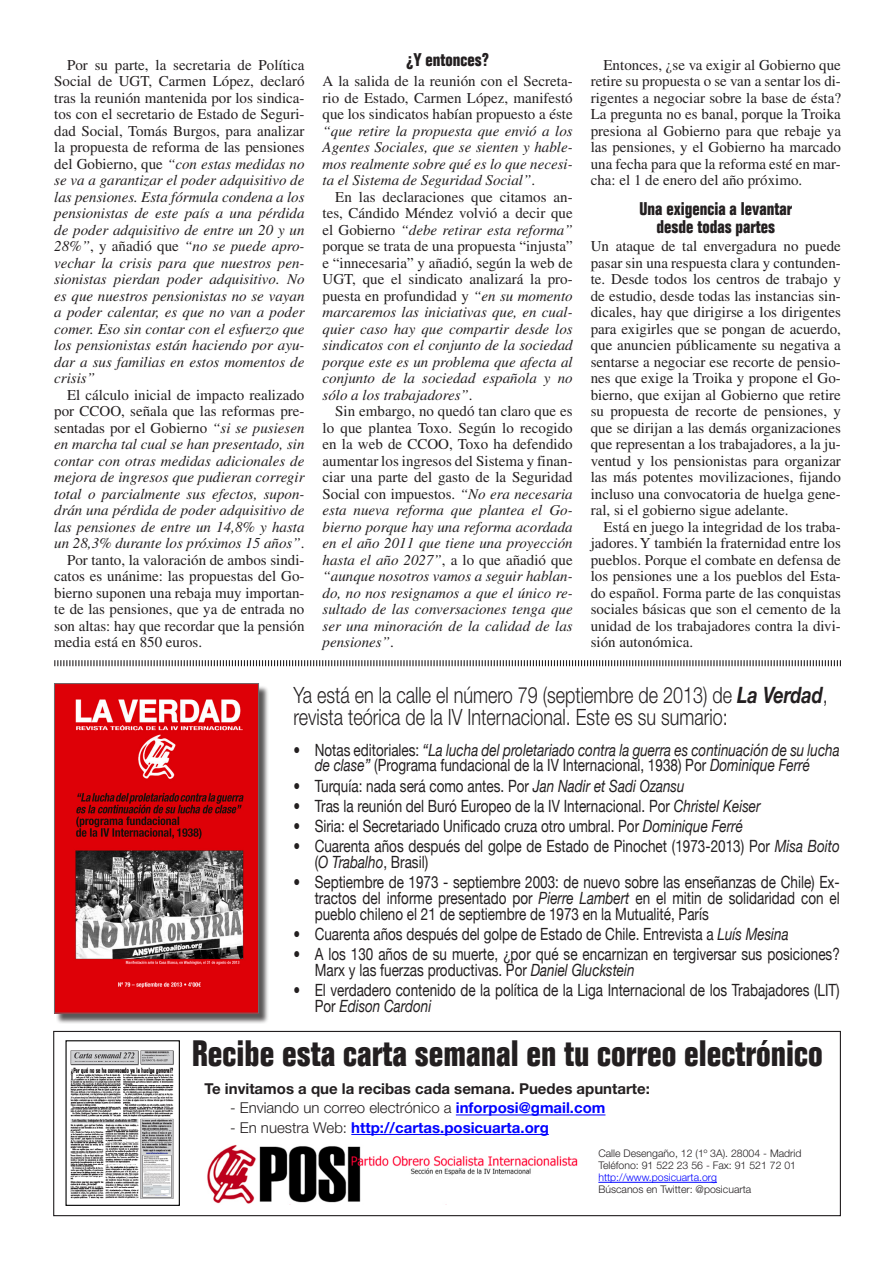
<style>
.page{position:relative;width:893px;height:1263px;background:#fff}
.page>*{position:absolute;margin:0;border:0;box-sizing:border-box;transform-origin:0 0}
.t1{font:700 condensed 36px "Folio Std";color:#231f20}
.Texto_de_cuerpo{font:300 22.5px/21.6px "Helvetica Neue LT Std";color:#231f20;scale:.8 1}
.Texto_de_cuerpo-2{font:700 condensed 18px "Folio Std";color:#231f20}
.t2{font:16.8px/15.9px "Helvetica Neue";color:#231f20;scale:.8 1}
.t3{font:italic 16.8px/15.9px "Helvetica Neue";color:#231f20;text-align:center;scale:.8 1}
.Texto_de_cuerpo-3{font:italic 15px/16.5px "Times LT Std";color:#231f20;text-align:justify}
.Texto_de_cuerpo-4{font:15px/16.5px "Times LT Std";color:#231f20;text-align:justify}
.t4{font:700 15px "Helvetica Neue LT Std";color:#231f20}
.t5{font:300 15px "Helvetica Neue LT Std";color:#231f20}
.t6{font:700 15px "Helvetica Neue LT Std";color:#0002ff}
.t7{font:300 10.5px "Helvetica Neue LT Std";color:#231f20}
.t8{font:300 10.5px "Helvetica Neue LT Std";color:#0002ff}
.s1{font-style:normal}
.s2{font-family:"Helvetica Neue";font-weight:700;font-style:italic}
.s3{font-style:italic}
.s4{font-weight:700;color:#0002ff}
.s5{font-weight:300;color:#231f20}
</style>
<div class="page">
<img style="left:207px;top:1144px;width:371px;height:60px">
<hr style="left:456px;top:1114px;width:149px;height:1px;background:#0002ff">
<hr style="left:351px;top:1134px;width:198px;height:1px;background:#0002ff">
<img style="left:70px;top:1050px;width:104px;height:149px">
<div style="left:65px;top:1040px;width:115px;height:166px;border:1px solid #000"></div>
<hr style="left:598px;top:1182px;width:119px;height:1px;background:#0002ff">
<div style="left:53px;top:1031px;width:788px;height:185px;border:1px solid #231f20"></div>
<svg style="left:54px;top:660px;width:787px;height:7px"></svg>
<div style="left:56px;top:685px;width:213px;height:339px;background:#231f20;opacity:.75"></div>
<img style="left:56px;top:685px;width:201px;height:326px">
<div style="left:54px;top:683px;width:205px;height:330px;border:1px solid #6c6d70"></div>
<p class="Texto_de_cuerpo-3" style="left:54px;top:56px;width:252px;text-indent:13px"><span class="s1">Por su parte, la secretaria de Política Social de UGT, Carmen López, declaró tras la reunión mantenida por los sindica&shy;tos con el secretario de Estado de Seguri&shy;dad Social, Tomás Burgos, para analizar la propuesta de reforma de las pensiones del Gobierno, que</span> “con estas medidas no se va a garantizar el poder adquisitivo de las pensiones. Esta fórmula condena a los pensionistas de este país a una pérdida de poder adquisitivo de entre un 20 y un 28%”<span class="s1">, y añadió que</span> “no se puede apro&shy;vechar la crisis para que nuestros pen&shy;sionistas pierdan poder adquisitivo. No es que nuestros pensionistas no se vayan a poder calentar, es que no van a poder comer. Eso sin contar con el esfuerzo que los pensionistas están haciendo por ayu&shy;dar a sus familias en estos momentos de crisis”</p>
<p class="Texto_de_cuerpo-3" style="left:54px;top:386px;width:252px;text-indent:13px"><span class="s1">El cálculo inicial de impacto realizado por CCOO, señala que las reformas pre&shy;sentadas por el Gobierno</span> “si se pusiesen en marcha tal cual se han presentado, sin contar con otras medidas adicionales de mejora de ingresos que pudieran corregir total o parcialmente sus efectos, supon&shy;drán una pérdida de poder adquisitivo de las pensiones de entre un 14,8% y hasta un 28,3% durante los próximos 15 años”<span class="s1">.</span></p>
<p class="Texto_de_cuerpo-4" style="left:54px;top:551px;width:252px;text-indent:13px">Por tanto, la valoración de ambos sindi&shy;catos es unánime: las propuestas del Go&shy;bierno suponen una rebaja muy importan&shy;te de las pensiones, que ya de entrada no son altas: hay que recordar que la pensión media está en 850 euros.</p>
<p class="Texto_de_cuerpo-2" style="left:406px;top:50px;width:85px">¿Y entonces?</p>
<p class="Texto_de_cuerpo-3" style="left:322px;top:73px;width:252px"><span class="s1">A la salida de la reunión con el Secreta&shy;rio de Estado, Carmen López, manifestó que los sindicatos habían propuesto a éste </span>“que retire la propuesta que envió a los Agentes Sociales, que se sienten y hable&shy;mos realmente sobre qué es lo que necesi&shy;ta el Sistema de Seguridad Social”<span class="s1">.</span></p>
<p class="Texto_de_cuerpo-3" style="left:322px;top:188px;width:252px;text-indent:13px"><span class="s1">En las declaraciones que citamos an&shy;tes, Cándido Méndez volvió a decir que el Gobierno</span> “debe retirar esta reforma” <span class="s1">porque se trata de una propuesta “injusta” e “innecesaria” y añadió, según la web de UGT, que el sindicato analizará la pro&shy;puesta en profundidad y</span> “en su momento marcaremos las iniciativas que, en cual&shy;quier caso hay que compartir desde los sindicatos con el conjunto de la sociedad porque este es un problema que afecta al conjunto de la sociedad española y no sólo a los trabajadores”<span class="s1">.</span></p>
<p class="Texto_de_cuerpo-3" style="left:322px;top:403px;width:252px;text-indent:13px"><span class="s1">Sin embargo, no quedó tan claro que es lo que plantea Toxo. Según lo recogido en la web de CCOO, Toxo ha defendido aumentar los ingresos del Sistema y finan&shy;ciar una parte del gasto de la Seguridad Social con impuestos.</span> “No era necesaria esta nueva reforma que plantea el Go&shy;bierno porque hay una reforma acordada en el año 2011 que tiene una proyección hasta el año 2027”<span class="s1">, a lo que añadió que </span>“aunque nosotros vamos a seguir hablan&shy;do, no nos resignamos a que el único re&shy;sultado de las conversaciones tenga que ser una minoración de la calidad de las pensiones”<span class="s1">.</span></p>
<p class="Texto_de_cuerpo-4" style="left:591px;top:56px;width:252px;text-indent:13px">Entonces, ¿se va exigir al Gobierno que retire su propuesta o se van a sentar los di&shy;rigentes a negociar sobre la base de ésta?<br>La pregunta no es banal, porque la Troika presiona al Gobierno para que rebaje ya las pensiones, y el Gobierno ha marcado una fecha para que la reforma esté en mar&shy;cha: el 1 de enero del año próximo.</p>
<p class="Texto_de_cuerpo-2" style="left:640px;top:198px;width:154px">Una exigencia a levantar</p>
<p class="Texto_de_cuerpo-2" style="left:656px;top:216px;width:120px">desde todas partes</p>
<p class="Texto_de_cuerpo-4" style="left:591px;top:238px;width:252px">Un ataque de tal envergadura no puede pasar sin una respuesta clara y contunden&shy;te. Desde todos los centros de trabajo y de estudio, desde todas las instancias sin&shy;dicales, hay que dirigirse a los dirigentes para exigirles que se pongan de acuerdo, que anuncien públicamente su negativa a sentarse a negociar ese recorte de pensio&shy;nes que exige la Troika y propone el Go&shy;bierno, que exijan al Gobierno que retire su propuesta de recorte de pensiones, y que se dirijan a las demás organizaciones que representan a los trabajadores, a la ju&shy;ventud y los pensionistas para organizar las más potentes movilizaciones, fijando incluso una convocatoria de huelga gene&shy;ral, si el gobierno sigue adelante.</p>
<p class="Texto_de_cuerpo-4" style="left:591px;top:518px;width:252px;text-indent:13px">Está en juego la integridad de los traba&shy;jadores. Y también la fraternidad entre los pueblos. Porque el combate en defensa de los pensiones une a los pueblos del Esta&shy;do español. Forma parte de las conquistas sociales básicas que son el cemento de la unidad de los trabajadores contra la divi&shy;sión autonómica.</p>
<p class="Texto_de_cuerpo" style="left:293px;top:684px;width:669px">Ya está en la calle el número 79 (septiembre de 2013) de <span class="s2">La Verdad</span>, revista teórica de la IV Internacional. Este es su sumario:</p>
<p class="t3" style="left:293px;top:741px;width:684px"><span class="s1">• Notas editoriales:</span> “La lucha del proletariado contra la guerra es continuación de su lucha de clase” <span class="s1">(Programa fundacional de la IV Internacional, 1938) Por</span> Dominique Ferré</p>
<p class="t2" style="left:293px;top:777px;width:490px">• Turquía: nada será como antes. Por <span class="s3">Jan Nadir et Sadi Ozansu</span></p>
<p class="t2" style="left:293px;top:798px;width:586px">• Tras la reunión del Buró Europeo de la IV Internacional. Por <span class="s3">Christel Keiser</span></p>
<p class="t2" style="left:293px;top:818px;width:563px">• Siria: el Secretariado Unificado cruza otro umbral. Por <span class="s3">Dominique Ferré</span></p>
<p class="t2" style="left:315px;top:838px;width:658px;text-indent:-21px">• Cuarenta años después del golpe de Estado de Pinochet (1973-2013) Por <span class="s3">Misa Boito </span>(<span class="s3">O Trabalho</span>, Brasil)</p>
<p class="t2" style="left:315px;top:874px;width:658px;text-align:justify;text-indent:-21px">• Septiembre de 1973 - septiembre 2003: de nuevo sobre las enseñanzas de Chile) Ex&shy;tractos del informe presentado por <span class="s3">Pierre Lambert</span> en el mitin de solidaridad con el pueblo chileno el 21 de septiembre de 1973 en la Mutualité, París</p>
<p class="t2" style="left:293px;top:926px;width:621px">• Cuarenta años después del golpe de Estado de Chile. Entrevista a <span class="s3">Luís Mesina</span></p>
<p class="t2" style="left:315px;top:946px;width:658px;text-indent:-21px">• A los 130 años de su muerte, ¿por qué se encarnizan en tergiversar sus posiciones?<br>Marx y las fuerzas productivas. Por <span class="s3">Daniel Gluckstein</span></p>
<p class="t2" style="left:315px;top:982px;width:658px;text-indent:-21px">• El verdadero contenido de la política de la Liga Internacional de los Trabajadores (LIT)<br>Por <span class="s3">Edison Cardoni</span></p>
<p class="t1" style="left:192px;top:1033px;width:632px">Recibe esta carta semanal en tu correo electrónico</p>
<p class="t4" style="left:205px;top:1079px;width:447px">Te invitamos a que la recibas cada semana. Puedes apuntarte:</p>
<p class="t5" style="left:230px;top:1099px;width:377px">- Enviando un correo electrónico a <span class="s4">inforposi@gmail.com</span></p>
<p class="t6" style="left:230px;top:1118px;width:320px"><span class="s5">- En nuestra Web:</span> http://cartas.posicuarta.org</p>
<p class="t7" style="left:598px;top:1147px;width:205px">Calle Desengaño, 12 (1º 3A). 28004 - Madrid</p>
<p class="t7" style="left:598px;top:1159px;width:199px">Teléfono: 91 522 23 56 - Fax: 91 521 72 01</p>
<p class="t8" style="left:598px;top:1171px;width:120px">http://www.posicuarta.org</p>
<p class="t7" style="left:598px;top:1183px;width:154px">Búscanos en Twitter: @posicuarta</p>
</div>
